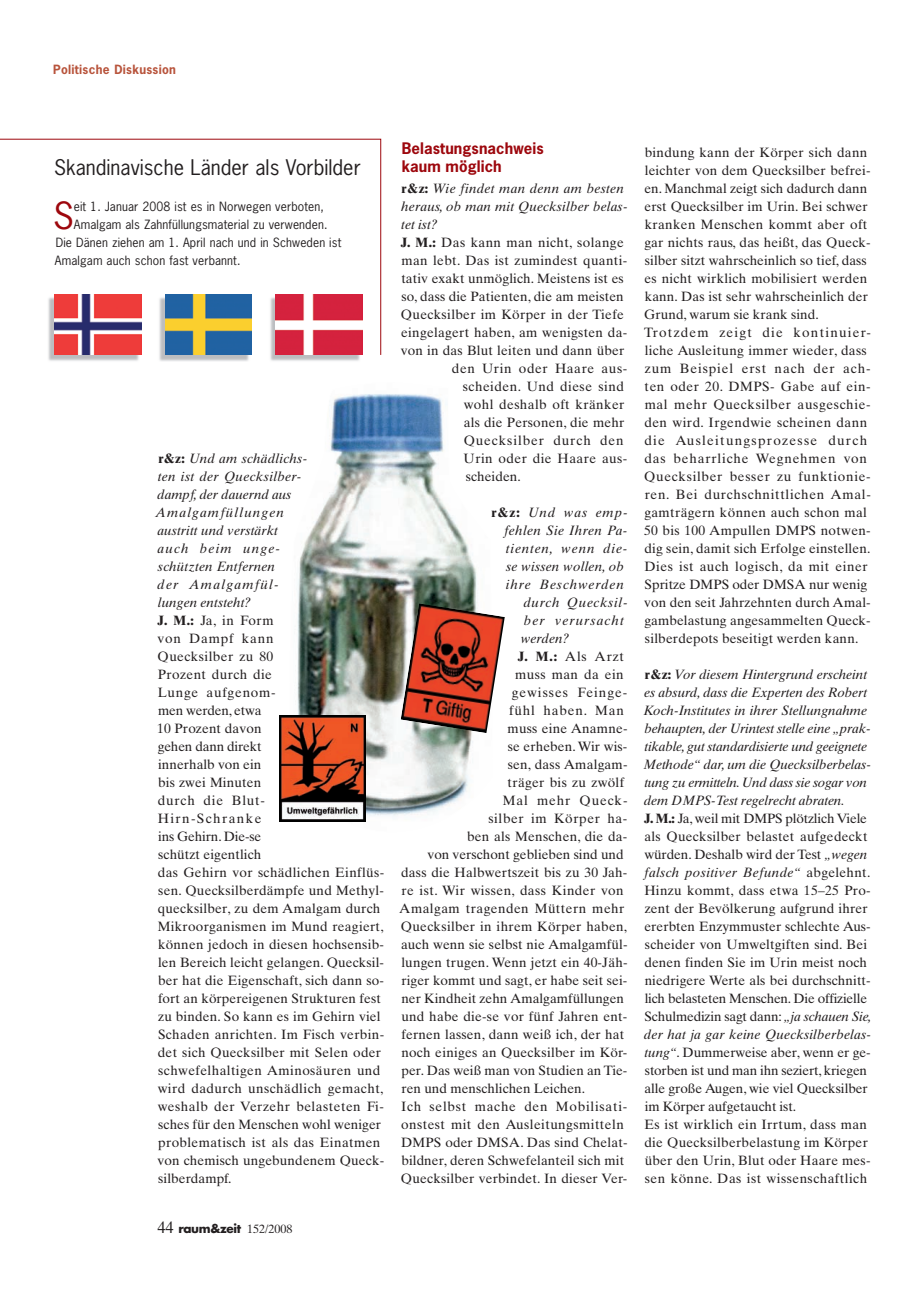
<style>
.page{position:relative;width:906px;height:1289px;background:#fff}
.page>*{position:absolute;margin:0;border:0;box-sizing:border-box;transform-origin:0 0}
.t1{font:35.1px "News Gothic";color:#9d070d}
.t2{font:20.25px "News Gothic";color:#231f20}
.t3{font:700 15px/18px "News Gothic";letter-spacing:.005em;color:#9d070d}
.t4{font:13.5px/18px "Times Ten";letter-spacing:.015em;color:#231f20}
.t5{font:italic 13.5px "Times Ten";letter-spacing:.02em;color:#231f20}
.t6{font:13.5px "Times Ten";letter-spacing:.035em;color:#231f20}
.t7{font:italic 13.5px "Times Ten";letter-spacing:.06em;color:#231f20}
.t8{font:13.5px "Times Ten";letter-spacing:.045em;color:#231f20}
.t9{font:13.5px "Times Ten";letter-spacing:.07em;color:#231f20}
.t10{font:13.5px "Times Ten";letter-spacing:.055em;color:#231f20}
.t11{font:italic 13.5px "Times Ten";letter-spacing:.05em;color:#231f20}
.t12{font:italic 13.5px "Times Ten";letter-spacing:.075em;color:#231f20}
.t13{font:13.5px "Times Ten";letter-spacing:.06em;color:#231f20}
.t14{font:13.5px "Times Ten";letter-spacing:.065em;color:#231f20}
.t15{font:12px "News Gothic";letter-spacing:.01em;color:#231f20}
.t16{font:700 12px "News Gothic";letter-spacing:.025em;color:#b8543c}
.t17{font:700 12px "Futura";letter-spacing:-.03em;color:#231f20}
.s1{font-weight:700}
.s2{font-style:italic}
.s3{font-family:"Times Ten";font-weight:400;font-size:16.5px}
.s4{font-family:"Times Ten";font-weight:400}
.s5{font-weight:700;font-style:normal}
</style>
<div class="page">
<svg style="left:0;top:138px;width:381px;height:217px"></svg>
<img style="left:287px;top:394px;width:190px;height:428px">
<img style="left:401px;top:603px;width:104px;height:130px">
<img style="left:279px;top:715px;width:87px;height:106px">
<img style="left:47px;top:295px;width:92px;height:66px">
<img style="left:54px;top:294px;width:87px;height:61px">
<img style="left:158px;top:295px;width:91px;height:66px">
<img style="left:165px;top:294px;width:87px;height:61px">
<img style="left:268px;top:295px;width:92px;height:66px">
<img style="left:276px;top:294px;width:86px;height:61px">
<p class="t16" style="left:53px;top:62px;width:124px">Politische Diskussion</p>
<h2 class="t2" style="left:54px;top:154px;width:308px">Skandinavische Länder als Vorbilder</h2>
<h1 class="t1" style="left:53px;top:193px;width:22px">S</h1>
<p class="t15" style="left:74px;top:199px;width:251px">eit 1. Januar 2008 ist es in Norwegen verboten,</p>
<p class="t15" style="left:74px;top:217px;width:255px">Amalgam als Zahnfüllungsmaterial zu verwenden.</p>
<p class="t15" style="left:56px;top:235px;width:287px">Die Dänen ziehen am 1. April nach und in Schweden ist</p>
<p class="t15" style="left:55px;top:253px;width:187px">Amalgam auch schon fast verbannt.</p>
<p class="t4" style="left:155px;top:449px;width:230px"><span class="s1">r&amp;z:</span> <span class="s2">Und am schädlichs-<br>ten ist der Quecksilber-<br>dampf, der dauernd aus<br>Amalgamfüllungen<br>austritt und verstärkt<br>auch beim unge-<br>schützten Entfernen<br>der Amalgamfül-<br>lungen entsteht?<br></span><span class="s1">J. M.:</span> Ja, in Form<br>von Dampf kann<br>Quecksilber zu 80<br>Prozent durch die<br>Lunge aufgenom-<br>men werden, etwa<br>10 Prozent davon<br>gehen dann direkt<br>innerhalb von ein<br>bis zwei Minuten<br>durch die Blut-<br>Hirn-Schranke<br>ins Gehirn. Die-se<br>schützt eigentlich<br>das Gehirn vor schädlichen Einflüs&shy;sen. Quecksilberdämpfe und Methyl&shy;quecksilber, zu dem Amalgam durch<br>Mikroorganismen im Mund reagiert, können jedoch in diesen hochsensib&shy;len Bereich leicht gelangen. Quecksil&shy;ber hat die Eigenschaft, sich dann so&shy;fort an körpereigenen Strukturen fest zu binden. So kann es im Gehirn viel<br>Schaden anrichten. Im Fisch verbin&shy;det sich Quecksilber mit Selen oder schwefelhaltigen Aminosäuren und wird dadurch unschädlich gemacht, weshalb der Verzehr belasteten Fi&shy;sches für den Menschen wohl weniger problematisch ist als das Einatmen von chemisch ungebundenem Queck&shy;silberdampf.</p>
<p class="t17" style="left:157px;top:1219px;width:137px"><span class="s3">44</span> raum&amp;zeit <span class="s4">152/2008</span></p>
<p class="t3" style="left:402px;top:139px;width:143px">Belastungsnachweis kaum möglich</p>
<p class="t5" style="left:402px;top:180px;width:224px"><span class="s5">r&amp;z:</span> Wie findet man denn am besten</p>
<p class="t5" style="left:401px;top:198px;width:228px">heraus, ob man mit Quecksilber belas-</p>
<p class="t5" style="left:401px;top:216px;width:38px">tet ist?</p>
<p class="t4" style="left:401px;top:233px;width:224px"><span class="s1">J. M.:</span> Das kann man nicht, solange</p>
<p class="t4" style="left:401px;top:251px;width:228px">man lebt. Das ist zumindest quanti-</p>
<p class="t4" style="left:401px;top:269px;width:224px">tativ exakt unmöglich. Meistens ist es</p>
<p class="t4" style="left:401px;top:287px;width:224px">so, dass die Patienten, die am meisten</p>
<p class="t4" style="left:401px;top:305px;width:224px">Quecksilber im Körper in der Tiefe</p>
<p class="t4" style="left:401px;top:323px;width:228px">eingelagert haben, am wenigsten da-</p>
<p class="t4" style="left:401px;top:341px;width:225px">von in das Blut leiten und dann über</p>
<p class="t8" style="left:452px;top:360px;width:177px">den Urin oder Haare aus-</p>
<p class="t6" style="left:463px;top:378px;width:162px">scheiden. Und diese sind</p>
<p class="t4" style="left:464px;top:395px;width:162px">wohl deshalb oft kränker</p>
<p class="t4" style="left:464px;top:413px;width:162px">als die Personen, die mehr</p>
<p class="t9" style="left:464px;top:432px;width:162px">Quecksilber durch den</p>
<p class="t4" style="left:463px;top:449px;width:165px">Urin oder die Haare aus-</p>
<p class="t4" style="left:466px;top:467px;width:56px">scheiden.</p>
<p class="t7" style="left:491px;top:504px;width:138px"><span class="s5">r&amp;z:</span> Und was emp-</p>
<p class="t5" style="left:504px;top:522px;width:125px">fehlen Sie Ihren Pa-</p>
<p class="t7" style="left:506px;top:540px;width:123px">tienten, wenn die-</p>
<p class="t5" style="left:506px;top:558px;width:119px">se wissen wollen, ob</p>
<p class="t7" style="left:506px;top:576px;width:119px">ihre Beschwerden</p>
<p class="t11" style="left:523px;top:594px;width:106px">durch Quecksil-</p>
<p class="t12" style="left:524px;top:612px;width:101px">ber verursacht</p>
<p class="t5" style="left:520px;top:630px;width:50px">werden?</p>
<p class="t4" style="left:517px;top:647px;width:108px"><span class="s1">J. M.:</span> Als Arzt</p>
<p class="t6" style="left:515px;top:666px;width:110px">muss man da ein</p>
<p class="t9" style="left:512px;top:684px;width:117px">gewisses Feinge-</p>
<p class="t13" style="left:509px;top:702px;width:116px">fühl haben. Man</p>
<p class="t4" style="left:507px;top:719px;width:121px">muss eine Anamne-</p>
<p class="t4" style="left:508px;top:737px;width:121px">se erheben. Wir wis-</p>
<p class="t4" style="left:508px;top:755px;width:121px">sen, dass Amalgam-</p>
<p class="t4" style="left:507px;top:773px;width:118px">träger bis zu zwölf</p>
<p class="t14" style="left:503px;top:792px;width:126px">Mal mehr Queck-</p>
<p class="t8" style="left:488px;top:810px;width:141px">silber im Körper ha-</p>
<p class="t4" style="left:467px;top:827px;width:162px">ben als Menschen, die da-</p>
<p class="t4" style="left:427px;top:845px;width:198px">von verschont geblieben sind und</p>
<p class="t4" style="left:401px;top:863px;width:228px">dass die Halbwertszeit bis zu 30 Jah-</p>
<p class="t4" style="left:401px;top:881px;width:224px">re ist. Wir wissen, dass Kinder von</p>
<p class="t6" style="left:399px;top:900px;width:227px">Amalgam tragenden Müttern mehr</p>
<p class="t4" style="left:401px;top:917px;width:228px">Quecksilber in ihrem Körper haben,</p>
<p class="t4" style="left:401px;top:935px;width:228px">auch wenn sie selbst nie Amalgamfül-</p>
<p class="t4" style="left:401px;top:953px;width:228px">lungen trugen. Wenn jetzt ein 40-Jäh-</p>
<p class="t4" style="left:401px;top:971px;width:227px">riger kommt und sagt, er habe seit sei-</p>
<p class="t4" style="left:401px;top:989px;width:224px">ner Kindheit zehn Amalgamfüllungen</p>
<p class="t4" style="left:401px;top:1007px;width:227px">und habe die-se vor fünf Jahren ent-</p>
<p class="t4" style="left:401px;top:1025px;width:224px">fernen lassen, dann weiß ich, der hat</p>
<p class="t4" style="left:401px;top:1043px;width:228px">noch einiges an Quecksilber im Kör-</p>
<p class="t4" style="left:401px;top:1061px;width:227px">per. Das weiß man von Studien an Tie-</p>
<p class="t4" style="left:401px;top:1079px;width:185px">ren und menschlichen Leichen.</p>
<p class="t10" style="left:401px;top:1098px;width:228px">Ich selbst mache den Mobilisati-</p>
<p class="t6" style="left:401px;top:1116px;width:224px">onstest mit den Ausleitungsmitteln</p>
<p class="t4" style="left:401px;top:1133px;width:228px">DMPS oder DMSA. Das sind Chelat-</p>
<p class="t4" style="left:401px;top:1151px;width:224px">bildner, deren Schwefelanteil sich mit</p>
<p class="t4" style="left:401px;top:1169px;width:228px">Quecksilber verbindet. In dieser Ver-</p>
<p class="t4" style="left:644px;top:143px;width:228px">bindung kann der Körper sich dann leichter von dem Quecksilber befrei&shy;en. Manchmal zeigt sich dadurch dann erst Quecksilber im Urin. Bei schwer kranken Menschen kommt aber oft gar nichts raus, das heißt, das Queck&shy;silber sitzt wahrscheinlich so tief, dass es nicht wirklich mobilisiert werden kann. Das ist sehr wahrscheinlich der Grund, warum sie krank sind.<br>Trotzdem zeigt die kontinuier&shy;liche Ausleitung immer wieder, dass zum Beispiel erst nach der ach&shy;ten oder 20. DMPS- Gabe auf ein&shy;mal mehr Quecksilber ausgeschie&shy;den wird. Irgendwie scheinen dann die Ausleitungsprozesse durch das beharrliche Wegnehmen von Quecksilber besser zu funktionie&shy;ren. Bei durchschnittlichen Amal&shy;gamträgern können auch schon mal 50 bis 100 Ampullen DMPS notwen&shy;dig sein, damit sich Erfolge einstellen.<br>Dies ist auch logisch, da mit einer Spritze DMPS oder DMSA nur wenig von den seit Jahrzehnten durch Amal&shy;gambelastung angesammelten Queck&shy;silberdepots beseitigt werden kann.</p>
<p class="t4" style="left:643px;top:665px;width:230px"><span class="s1">r&amp;z:</span> <span class="s2">Vor diesem Hintergrund erscheint es absurd, dass die Experten des Robert Koch-Institutes in ihrer Stellungnahme behaupten, der Urintest stelle eine „prak&shy;tikable, gut standardisierte und geeignete Methode“ dar, um die Quecksilberbelas&shy;tung zu ermitteln. Und dass sie sogar von dem DMPS-Test regelrecht abraten.<br></span><span class="s1">J. M.:</span> Ja, weil mit DMPS plötzlich Viele als Quecksilber belastet aufgedeckt würden. Deshalb wird der Test <span class="s2">„wegen falsch positiver Befunde“</span> abgelehnt.<br>Hinzu kommt, dass etwa 15–25 Pro&shy;zent der Bevölkerung aufgrund ihrer ererbten Enzymmuster schlechte Aus&shy;scheider von Umweltgiften sind. Bei denen finden Sie im Urin meist noch niedrigere Werte als bei durchschnitt&shy;lich belasteten Menschen. Die offizielle Schulmedizin sagt dann: <span class="s2">„ja schauen Sie, der hat ja gar keine Quecksilberbelas&shy;tung“</span>. Dummerweise aber, wenn er ge&shy;storben ist und man ihn seziert, kriegen alle große Augen, wie viel Quecksilber im Körper aufgetaucht ist.<br>Es ist wirklich ein Irrtum, dass man die Quecksilberbelastung im Körper über den Urin, Blut oder Haare mes&shy;sen könne. Das ist wissenschaftlich</p>
</div>
